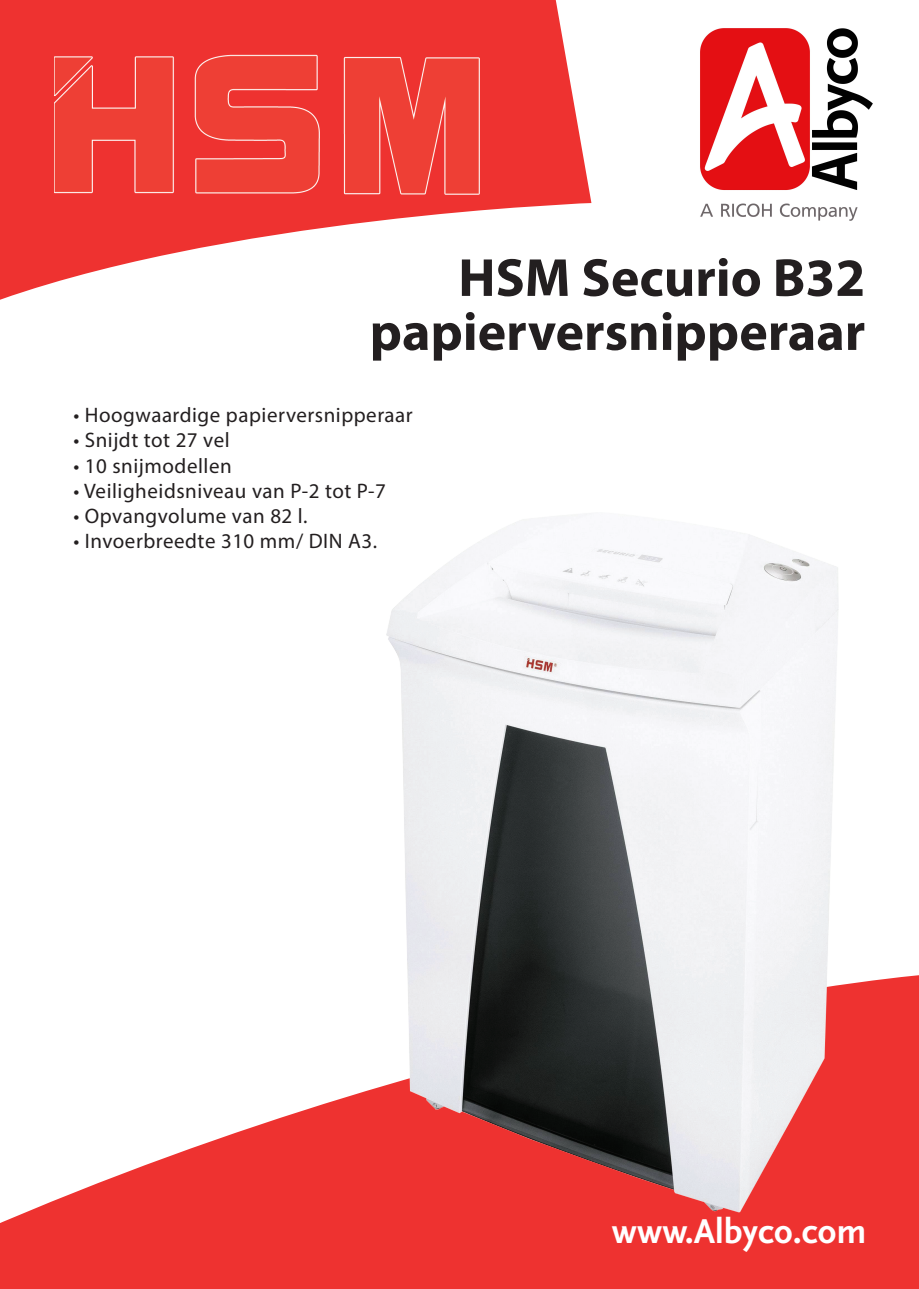
<style>
.page{position:relative;width:919px;height:1289px;background:#fff}
.page>*{position:absolute;margin:0;border:0;box-sizing:border-box;transform-origin:0 0}
.t1{font:700 54px/54px "Myriad Pro";color:#231f20;text-align:right}
.t2{font:36px "Scala Sans Bold LF";color:#fff}
.t3{font:21px "Myriad Pro";letter-spacing:.025em;color:#231f20}
</style>
<div class="page">
<svg style="left:0;top:0;width:591px;height:300px;fill:#ee3230"></svg>
<svg style="left:0;top:975px;width:918px;height:313px;fill:#ee3230"></svg>
<img style="left:54px;top:54px;width:425px;height:140px">
<img style="left:386px;top:514px;width:452px;height:698px">
<img style="left:700px;top:28px;width:173px;height:193px">
<p class="t1" style="left:369px;top:249px;width:497px">HSM Securio B32 papierversnipperaar</p>
<p class="t3" style="left:73px;top:402px;width:341px">• Hoogwaardige papierversnipperaar</p>
<p class="t3" style="left:73px;top:427px;width:158px">• Snijdt tot 27 vel</p>
<p class="t3" style="left:73px;top:452px;width:160px">• 10 snijmodellen</p>
<p class="t3" style="left:73px;top:478px;width:314px">• Veiligheidsniveau van P-2 tot P-7</p>
<p class="t3" style="left:73px;top:503px;width:236px">• Opvangvolume van 82 l.</p>
<p class="t3" style="left:73px;top:528px;width:305px">• Invoerbreedte 310 mm/ DIN A3.</p>
<p class="t2" style="left:612px;top:1211px;width:256px">www.Albyco.com</p>
</div>
